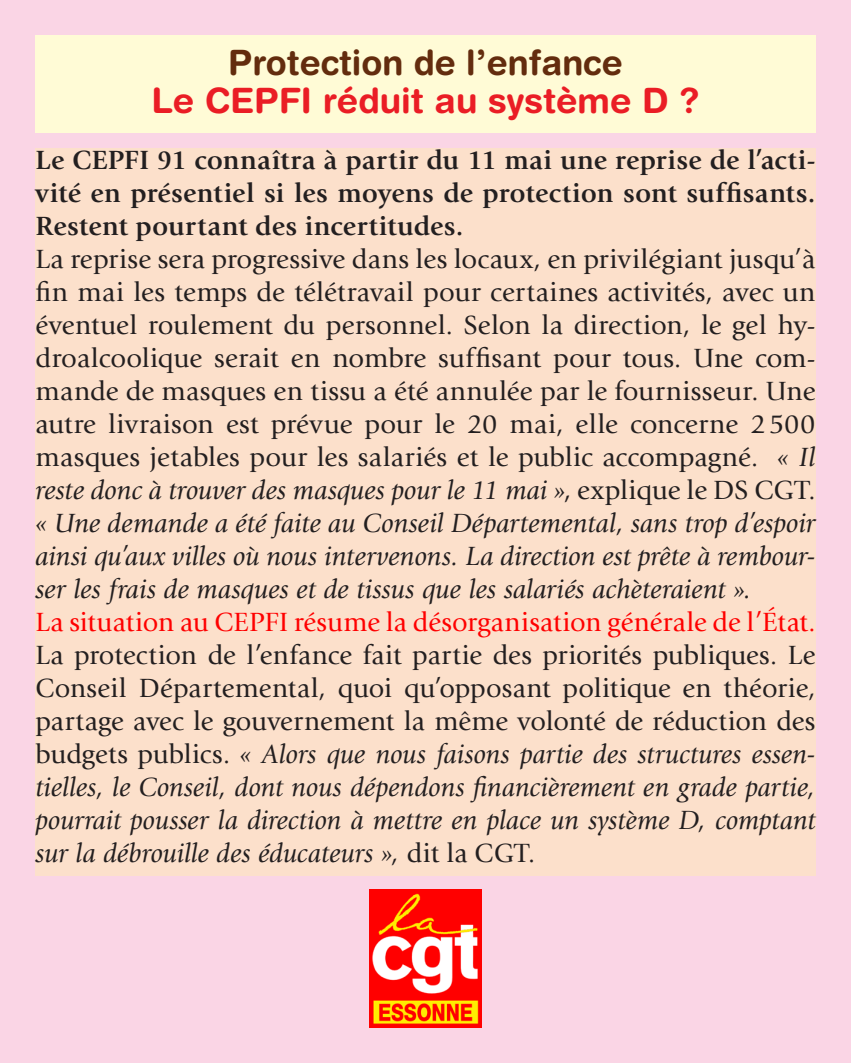
<style>
.page{position:relative;width:851px;height:1063px;background:#fff}
.page>*{position:absolute;margin:0;border:0;box-sizing:border-box;transform-origin:0 0}
.t1{font:700 35px "Helvetica Rounded";color:#ea1d25}
.t2{font:700 35px "Helvetica Rounded";color:#632c0e}
.t3{font:27.5px/33px "Giovanni";color:#231f20;text-align:justify}
.t4{font:italic 27.5px/33px "Giovanni";letter-spacing:.005em;color:#231f20;text-align:justify}
.t5{font:700 27.5px/33px "Giovanni";letter-spacing:.01em;color:#231f20;text-align:justify}
.s1{font-style:italic}
.s2{font-style:normal;color:#f00}
.s3{font-style:normal}
</style>
<div class="page">
<div style="left:0;top:0;width:850px;height:1063px;background:#fad5e5"></div>
<div style="left:35px;top:35px;width:780px;height:98px;background:#fffbd6"></div>
<div style="left:35px;top:149px;width:780px;height:727px;background:#fce0cb"></div>
<img style="left:369px;top:890px;width:112px;height:138px">
<p class="t2" style="left:228px;top:42px;width:396px">Protection de l’enfance</p>
<p class="t1" style="left:151px;top:79px;width:549px">Le CEPFI réduit au système D ?</p>
<p class="t5" style="left:35px;top:144px;width:781px">Le CEPFI 91 connaîtra à partir du 11 mai une reprise de l’acti&shy;vité en présentiel si les moyens de protection sont suffisants.<br>Restent pourtant des incertitudes.</p>
<p class="t3" style="left:35px;top:243px;width:781px">La reprise sera progressive dans les locaux, en privilégiant jusqu’à fin mai les temps de télétravail pour certaines activités, avec un éventuel roulement du personnel. Selon la direction, le gel hy&shy;droalcoolique serait en nombre suffisant pour tous. Une com&shy;mande de masques en tissu a été annulée par le fournisseur. Une autre livraison est prévue pour le 20 mai, elle concerne 2500 masques jetables pour les salariés et le public accompagné. <span class="s1">« Il reste donc à trouver des masques pour le 11 mai »</span>, explique le DS CGT. <span class="s1">« Une demande a été faite au Conseil Départemental, sans trop d’espoir ainsi qu’aux villes où nous intervenons. La direction est prête à rembour&shy;ser les frais de masques et de tissus que les salariés achèteraient ».</span></p>
<p class="t4" style="left:35px;top:606px;width:781px"><span class="s2">La situation au CEPFI résume la désorganisation générale de l’État.<br></span><span class="s3">La protection de l’enfance fait partie des priorités publiques. Le Conseil Départemental, quoi qu’opposant politique en théorie, partage avec le gouvernement la même volonté de réduction des budgets publics.</span> « Alors que nous faisons partie des structures essen&shy;tielles, le Conseil, dont nous dépendons financièrement en grade partie, pourrait pousser la direction à mettre en place un système D, comptant sur la débrouille des éducateurs », <span class="s3">dit la CGT.</span></p>
</div>
